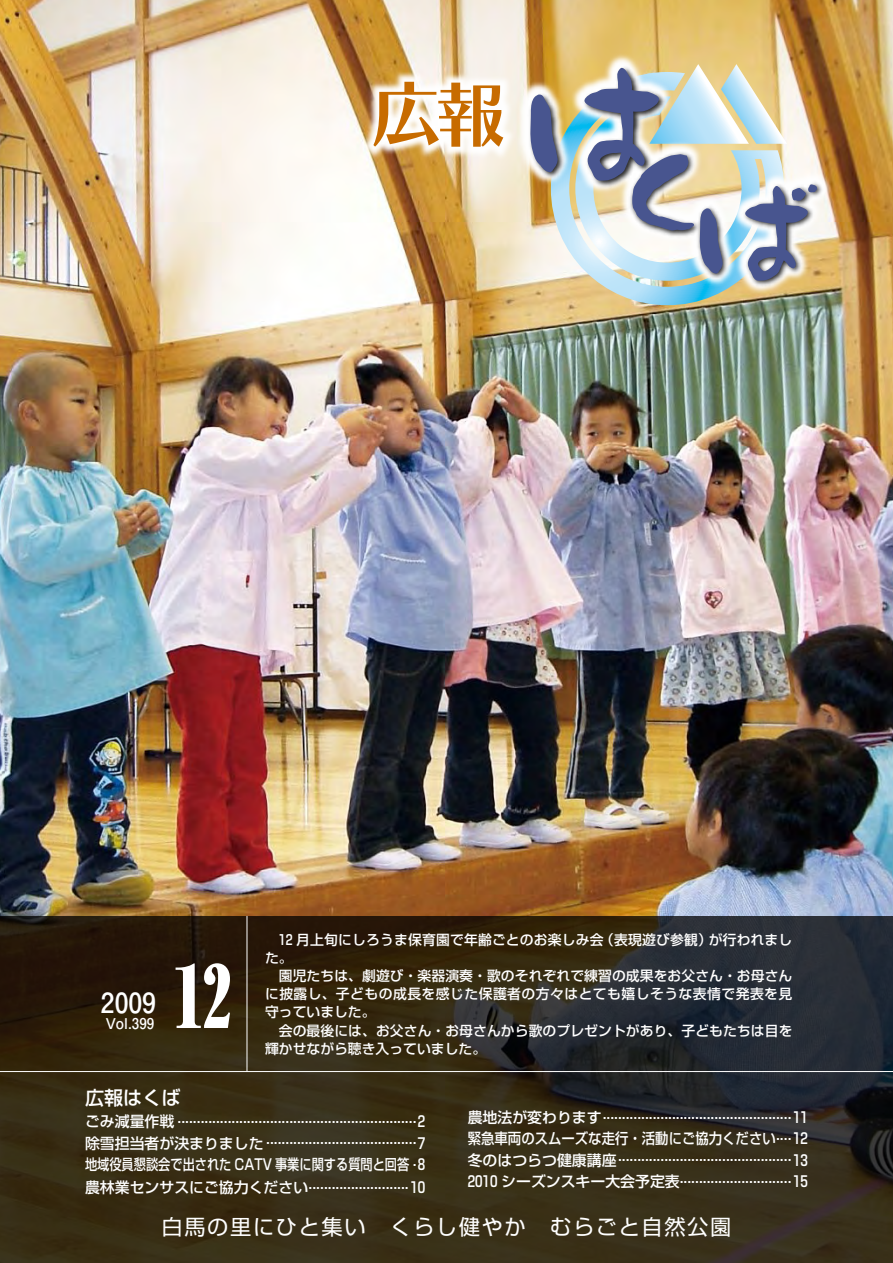
<style>
.page{position:relative;width:893px;height:1263px;background:#fff}
.page>*{position:absolute;margin:0;border:0;box-sizing:border-box;transform-origin:0 0}
.t1{font:157.05px "DFP Craft Sumi CID W9";color:#48558f}
.t2{font:800 expanded 85.05px "Ryumin Pr 6 N";color:#fff}
.t3{font:72.3px "Chiaro Std B";color:#c76b00}
.t4{font:700 27.6px "Futo Go B101 Pr 5";color:#fff}
.t5{font:21.3px "Shin Go Pr 6 N";letter-spacing:.075em;color:#fff}
.t6{font:500 19.2px "Shin Go Pr 6 N";color:#fff}
.t7{font:500 14.85px "Shin Go Pr 6 N";color:#fff}
.t8{font:500 14.85px/17px "Shin Go Pr 6 N";color:#fff;scale:.9 1}
.t9{font:500 14.85px/19.2px "Shin Go Pr 6 N";color:#fff;scale:.82 1}
.t10{font:700 14.85px "Futo Go B101 Pr 5";color:#fff}
.t11{font:500 13.8px/18.1px "Shin Go Pr 6 N";letter-spacing:.01em;color:#fff}
</style>
<div class="page">
<img style="left:0;top:0;width:893px;height:916px">
<img style="left:468px;top:5px;width:412px;height:339px">
<img style="left:509px;top:45px;width:171px;height:173px">
<img style="left:607px;top:137px;width:118px;height:120px">
<img style="left:680px;top:167px;width:147px;height:147px">
<img style="left:312px;top:21px;width:253px;height:189px">
<svg style="left:0;top:916px;width:893px;height:347px;background:#302919"></svg>
<hr style="left:0;top:1071px;width:893px;height:1px;background:#fff">
<hr style="left:247px;top:916px;width:1px;height:155px;background:#fff">
<h3 class="t3" style="left:370px;top:69px;width:139px">広報</h3>
<h1 class="t1" style="left:514px;top:42px;width:305px">は<sub>く</sub><sub>ば</sub></h1>
<h3 class="t4" style="left:101px;top:980px;width:57px">2009</h3>
<p class="t10" style="left:106px;top:1011px;width:50px">Vol.399</p>
<h2 class="t2" style="left:175px;top:929px;width:58px">12</h2>
<p class="t11" style="left:600px;top:930px;width:113px">（表現遊び参観）</p>
<p class="t11" style="left:709px;top:930px;width:85px">が行われまし</p>
<p class="t11" style="left:265px;top:930px;width:340px;text-indent:14px">12 月上旬にしろうま保育園で年齢ごとのお楽しみ会た。</p>
<p class="t11" style="left:265px;top:966px;width:529px;text-align:justify;text-indent:14px">園児たちは、劇遊び・楽器演奏・歌のそれぞれで練習の成果をお父さん・お母さんに披露し、子どもの成長を感じた保護者の方々はとても嬉しそうな表情で発表を見守っていました。</p>
<p class="t11" style="left:265px;top:1020px;width:529px;text-indent:14px">会の最後には、お父さん・お母さんから歌のプレゼントがあり、子どもたちは目を輝かせながら聴き入っていました。</p>
<p class="t6" style="left:85px;top:1082px;width:97px">広報はくば</p>
<p class="t7" style="left:178px;top:1105px;width:249px">..............................................................2</p>
<p class="t7" style="left:85px;top:1109px;width:91px">ごみ減量作戦</p>
<p class="t7" style="left:468px;top:1105px;width:135px">農地法が変わります</p>
<p class="t7" style="left:603px;top:1101px;width:207px">.................................................11</p>
<p class="t7" style="left:85px;top:1131px;width:180px">除雪担当者が決まりました</p>
<p class="t7" style="left:266px;top:1126px;width:161px">.......................................7</p>
<p class="t9" style="left:309px;top:1154px;width:144px;text-indent:-224px">地域役員懇談会で出された CATV 事業に関する質問と回答..........................10</p>
<p class="t7" style="left:413px;top:1150px;width:14px">.8</p>
<p class="t7" style="left:85px;top:1175px;width:225px">農林業センサスにご協力ください</p>
<p class="t8" style="left:618px;top:1129px;width:212px;text-indent:-150px">緊急車両のスムーズな走行・活動にご協力ください.............................................13</p>
<p class="t7" style="left:776px;top:1122px;width:33px">....12</p>
<p class="t7" style="left:468px;top:1148px;width:150px">冬のはつらつ健康講座</p>
<p class="t7" style="left:468px;top:1169px;width:214px">2010 シーズンスキー大会予定表</p>
<p class="t7" style="left:680px;top:1165px;width:130px">.............................15</p>
<h3 class="t5" style="left:162px;top:1209px;width:571px">白馬の里にひと集い　くらし健やか　むらごと自然公園</h3>
</div>
